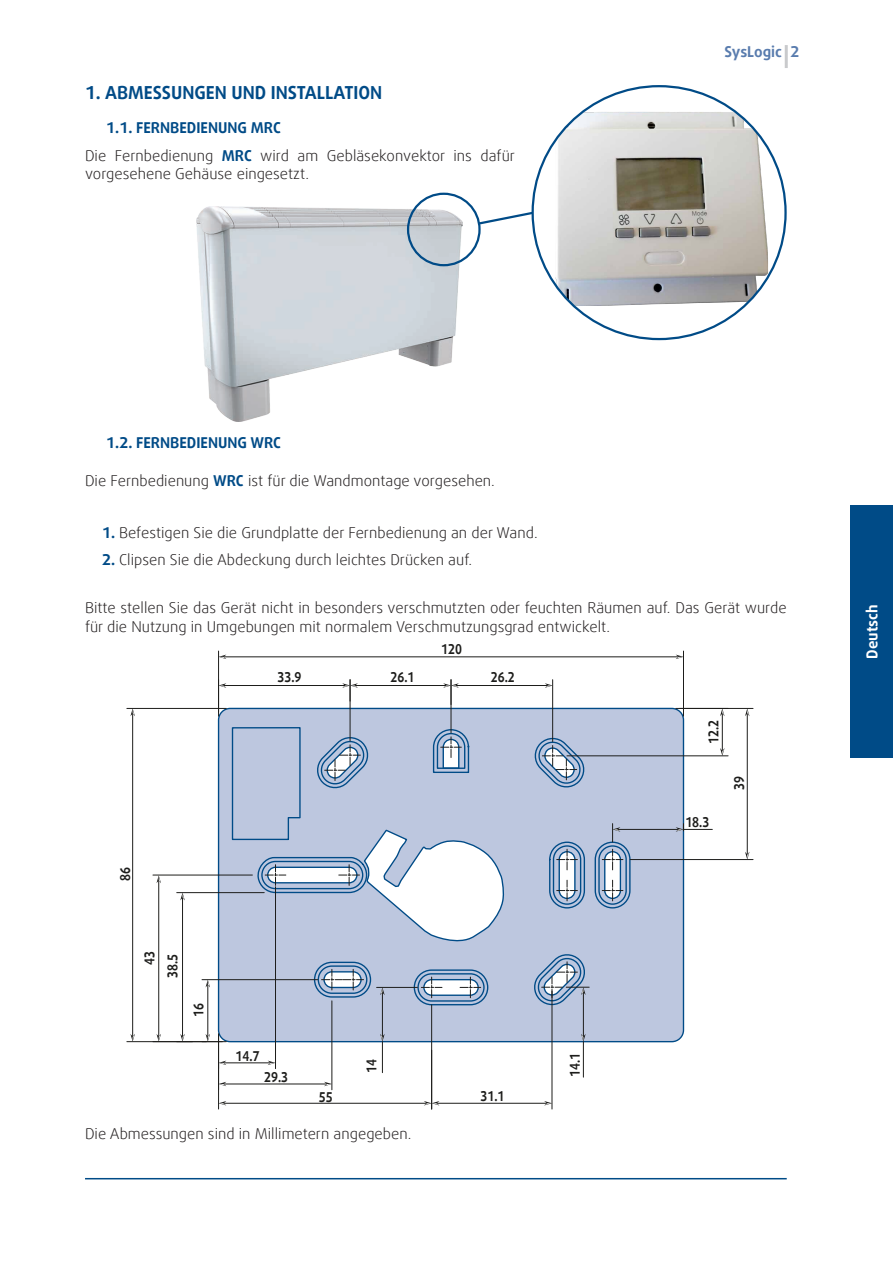
<style>
.page{position:relative;width:893px;height:1263px;background:#fff}
.page>*{position:absolute;margin:0;border:0;box-sizing:border-box;transform-origin:0 0}
.t1{font:700 18px "Daxline Offc Pro";color:#004b87}
.PARAGRAPHE{font:300 15px/18px "Daxline Offc Pro";color:#231f20}
.t2{font:700 15px "Daxline Offc Pro";color:#004b87}
.t3{font:700 15px "Daxline Offc Pro";color:#597cae}
.t4{font:700 15px "Daxline Offc Pro";color:#fff}
.t5{font:700 13.65px/23.1px "Daxline Offc Pro";color:#1d1d1b;text-align:right;scale:.85 1}
.s1{font-weight:700;color:#004b87}
</style>
<div class="page">
<hr style="left:85px;top:1178px;width:702px;height:1px;background:#004b87">
<div style="left:850px;top:505px;width:43px;height:253px;background:#004b87"></div>
<div style="left:219px;top:708px;width:464px;height:334px;background:#bdc7df;border-radius:12px"></div>
<div style="left:549px;top:841px;width:36px;height:67px;border:1px solid #004b87;border-radius:17px"></div>
<div style="left:553px;top:845px;width:28px;height:60px;border:1px solid #004b87;border-radius:14px"></div>
<div style="left:559px;top:852px;width:16px;height:46px;background:#fff;border-radius:8px"></div>
<div style="left:559px;top:851px;width:17px;height:48px;border:1px solid #004b87;border-radius:8px"></div>
<svg style="left:557px;top:849px;width:20px;height:21px"></svg>
<svg style="left:557px;top:880px;width:20px;height:21px"></svg>
<div style="left:595px;top:841px;width:36px;height:67px;border:1px solid #004b87;border-radius:17px"></div>
<div style="left:598px;top:845px;width:29px;height:60px;border:1px solid #004b87;border-radius:14px"></div>
<div style="left:605px;top:852px;width:15px;height:46px;background:#fff;border-radius:8px"></div>
<div style="left:604px;top:851px;width:17px;height:48px;border:1px solid #004b87;border-radius:8px"></div>
<svg style="left:602px;top:880px;width:21px;height:21px"></svg>
<svg style="left:602px;top:849px;width:21px;height:21px"></svg>
<svg style="left:231px;top:726px;width:273px;height:216px"></svg>
<div style="left:314px;top:962px;width:57px;height:36px;border:1px solid #004b87;border-radius:17px"></div>
<div style="left:318px;top:965px;width:49px;height:29px;border:1px solid #004b87;border-radius:14px"></div>
<svg style="left:322px;top:969px;width:42px;height:21px"></svg>
<div style="left:414px;top:969px;width:74px;height:36px;border:1px solid #004b87;border-radius:17px"></div>
<div style="left:417px;top:973px;width:68px;height:29px;border:1px solid #004b87;border-radius:14px"></div>
<div style="left:424px;top:980px;width:54px;height:15px;background:#fff;border-radius:8px"></div>
<div style="left:423px;top:979px;width:56px;height:17px;border:1px solid #004b87;border-radius:8px"></div>
<svg style="left:421px;top:977px;width:21px;height:21px"></svg>
<svg style="left:460px;top:977px;width:21px;height:21px"></svg>
<svg style="left:534px;top:735px;width:53px;height:53px"></svg>
<hr style="left:218px;top:651px;width:1px;height:65px;background:#1d1d1b">
<hr style="left:683px;top:651px;width:1px;height:65px;background:#1d1d1b">
<hr style="left:223px;top:656px;width:456px;height:1px;background:#1d1d1b">
<svg style="left:219px;top:654px;width:7px;height:5px"></svg>
<svg style="left:676px;top:654px;width:7px;height:5px"></svg>
<hr style="left:223px;top:685px;width:123px;height:1px;background:#1d1d1b">
<svg style="left:219px;top:683px;width:7px;height:5px"></svg>
<hr style="left:350px;top:680px;width:1px;height:61px;background:#1d1d1b">
<hr style="left:354px;top:685px;width:93px;height:1px;background:#1d1d1b">
<svg style="left:342px;top:680px;width:16px;height:21px"></svg>
<hr style="left:451px;top:680px;width:1px;height:53px;background:#1d1d1b">
<hr style="left:552px;top:680px;width:1px;height:62px;background:#1d1d1b">
<hr style="left:455px;top:685px;width:93px;height:1px;background:#1d1d1b">
<svg style="left:443px;top:680px;width:16px;height:24px"></svg>
<svg style="left:545px;top:683px;width:8px;height:5px"></svg>
<hr style="left:127px;top:708px;width:99px;height:1px;background:#1d1d1b">
<hr style="left:127px;top:1041px;width:99px;height:1px;background:#1d1d1b">
<hr style="left:132px;top:713px;width:1px;height:324px;background:#1d1d1b">
<svg style="left:130px;top:1034px;width:5px;height:8px"></svg>
<svg style="left:130px;top:708px;width:5px;height:8px"></svg>
<hr style="left:153px;top:875px;width:99px;height:1px;background:#1d1d1b">
<hr style="left:158px;top:880px;width:1px;height:157px;background:#1d1d1b">
<svg style="left:156px;top:1034px;width:5px;height:7px"></svg>
<svg style="left:156px;top:875px;width:5px;height:8px"></svg>
<hr style="left:177px;top:892px;width:87px;height:1px;background:#1d1d1b">
<hr style="left:182px;top:897px;width:1px;height:140px;background:#1d1d1b">
<svg style="left:180px;top:893px;width:5px;height:7px"></svg>
<hr style="left:202px;top:979px;width:116px;height:1px;background:#1d1d1b">
<hr style="left:207px;top:984px;width:1px;height:53px;background:#1d1d1b">
<svg style="left:180px;top:1034px;width:42px;height:7px"></svg>
<svg style="left:206px;top:980px;width:4px;height:7px"></svg>
<hr style="left:275px;top:887px;width:1px;height:182px;background:#1d1d1b">
<hr style="left:223px;top:1062px;width:48px;height:1px;background:#1d1d1b">
<svg style="left:219px;top:1060px;width:7px;height:5px"></svg>
<svg style="left:268px;top:1060px;width:7px;height:5px"></svg>
<hr style="left:218px;top:1034px;width:1px;height:56px;background:#1d1d1b">
<hr style="left:332px;top:1001px;width:1px;height:89px;background:#1d1d1b">
<hr style="left:223px;top:1084px;width:104px;height:1px;background:#1d1d1b">
<svg style="left:219px;top:1082px;width:7px;height:4px"></svg>
<svg style="left:324px;top:1082px;width:8px;height:4px"></svg>
<hr style="left:431px;top:1005px;width:1px;height:104px;background:#1d1d1b">
<hr style="left:218px;top:1063px;width:1px;height:46px;background:#1d1d1b">
<hr style="left:223px;top:1103px;width:204px;height:1px;background:#1d1d1b">
<svg style="left:219px;top:1101px;width:7px;height:4px"></svg>
<hr style="left:630px;top:859px;width:123px;height:1px;background:#1d1d1b">
<hr style="left:676px;top:708px;width:77px;height:1px;background:#1d1d1b">
<hr style="left:747px;top:713px;width:1px;height:142px;background:#1d1d1b">
<svg style="left:745px;top:852px;width:4px;height:7px"></svg>
<svg style="left:745px;top:708px;width:4px;height:8px"></svg>
<hr style="left:567px;top:755px;width:161px;height:1px;background:#1d1d1b">
<hr style="left:722px;top:713px;width:1px;height:38px;background:#1d1d1b">
<svg style="left:720px;top:748px;width:5px;height:8px"></svg>
<svg style="left:720px;top:709px;width:5px;height:7px"></svg>
<hr style="left:617px;top:829px;width:62px;height:1px;background:#1d1d1b">
<svg style="left:612px;top:823px;width:8px;height:19px"></svg>
<svg style="left:676px;top:823px;width:36px;height:9px"></svg>
<hr style="left:552px;top:991px;width:1px;height:118px;background:#1d1d1b">
<hr style="left:436px;top:1103px;width:112px;height:1px;background:#1d1d1b">
<svg style="left:424px;top:1101px;width:15px;height:4px"></svg>
<svg style="left:544px;top:1101px;width:8px;height:4px"></svg>
<hr style="left:431px;top:1050px;width:1px;height:59px;background:#1d1d1b">
<hr style="left:377px;top:987px;width:40px;height:1px;background:#1d1d1b">
<hr style="left:382px;top:992px;width:1px;height:45px;background:#1d1d1b">
<svg style="left:380px;top:987px;width:5px;height:8px"></svg>
<svg style="left:380px;top:1034px;width:5px;height:8px"></svg>
<hr style="left:382px;top:1042px;width:1px;height:31px;background:#1d1d1b">
<hr style="left:583px;top:991px;width:1px;height:46px;background:#1d1d1b">
<svg style="left:534px;top:954px;width:55px;height:54px"></svg>
<svg style="left:581px;top:1034px;width:5px;height:8px"></svg>
<hr style="left:583px;top:1042px;width:1px;height:35px;background:#1d1d1b">
<img style="left:196px;top:207px;width:267px;height:215px">
<div style="left:407px;top:193px;width:74px;height:73px;border:2px solid #004b87;border-radius:50%"></div>
<svg style="left:475px;top:210px;width:56px;height:16px"></svg>
<img style="left:555px;top:112px;width:213px;height:194px">
<hr style="left:785px;top:45px;width:3px;height:23px;background:#c9cacc">
<p class="t1" style="left:85px;top:81px;width:299px">1. ABMESSUNGEN UND INSTALLATION</p>
<p class="t2" style="left:106px;top:118px;width:176px">1.1. FERNBEDIENUNG MRC</p>
<p class="PARAGRAPHE" style="left:85px;top:147px;width:431px">Die Fernbedienung <span class="s1">MRC</span> wird am Gebläsekonvektor ins dafür vorgesehene Gehäuse eingesetzt.</p>
<p class="t3" style="left:724px;top:42px;width:76px">SysLogic 2</p>
<p class="t2" style="left:106px;top:432px;width:176px">1.2. FERNBEDIENUNG WRC</p>
<p class="PARAGRAPHE" style="left:85px;top:472px;width:411px">Die Fernbedienung <span class="s1">WRC</span> ist für die Wandmontage vorgesehen.</p>
<p class="PARAGRAPHE" style="left:102px;top:524px;width:437px"><span class="s1">1.</span> Befestigen Sie die Grundplatte der Fernbedienung an der Wand.</p>
<p class="PARAGRAPHE" style="left:102px;top:550px;width:372px"><span class="s1">2.</span> Clipsen Sie die Abdeckung durch leichtes Drücken auf.</p>
<p class="PARAGRAPHE" style="left:85px;top:599px;width:703px">Bitte stellen Sie das Gerät nicht in besonders verschmutzten oder feuchten Räumen auf. Das Gerät wurde für die Nutzung in Umgebungen mit normalem Verschmutzungsgrad entwickelt.</p>
<p class="t5" style="left:441px;top:637px;width:26px">120</p>
<p class="t5" style="left:278px;top:665px;width:30px">33.9</p>
<p class="t5" style="left:390px;top:665px;width:30px">26.1</p>
<p class="t5" style="left:491px;top:665px;width:30px">26.2</p>
<p class="t5" style="left:114px;top:881px;width:18px;rotate:-90deg">86</p>
<p class="t5" style="left:138px;top:978px;width:34px;rotate:-90deg">43<br>38.5</p>
<p class="t5" style="left:187px;top:1017px;width:18px;rotate:-90deg">16</p>
<p class="t5" style="left:236px;top:1044px;width:30px">14.7</p>
<p class="t5" style="left:264px;top:1065px;width:30px">29.3</p>
<p class="t5" style="left:319px;top:1085px;width:18px">55</p>
<p class="t5" style="left:360px;top:1073px;width:18px;rotate:-90deg">14</p>
<p class="t5" style="left:563px;top:1077px;width:30px;rotate:-90deg">14.1</p>
<p class="t5" style="left:481px;top:1084px;width:30px">31.1</p>
<p class="PARAGRAPHE" style="left:85px;top:1124px;width:328px">Die Abmessungen sind in Millimetern angegeben.</p>
<p class="t5" style="left:702px;top:743px;width:30px;rotate:-90deg">12.2</p>
<p class="t5" style="left:685px;top:811px;width:30px">18.3</p>
<p class="t5" style="left:728px;top:790px;width:18px;rotate:-90deg">39</p>
<p class="t4" style="left:862px;top:659px;width:56px;rotate:-90deg">Deutsch</p>
</div>
